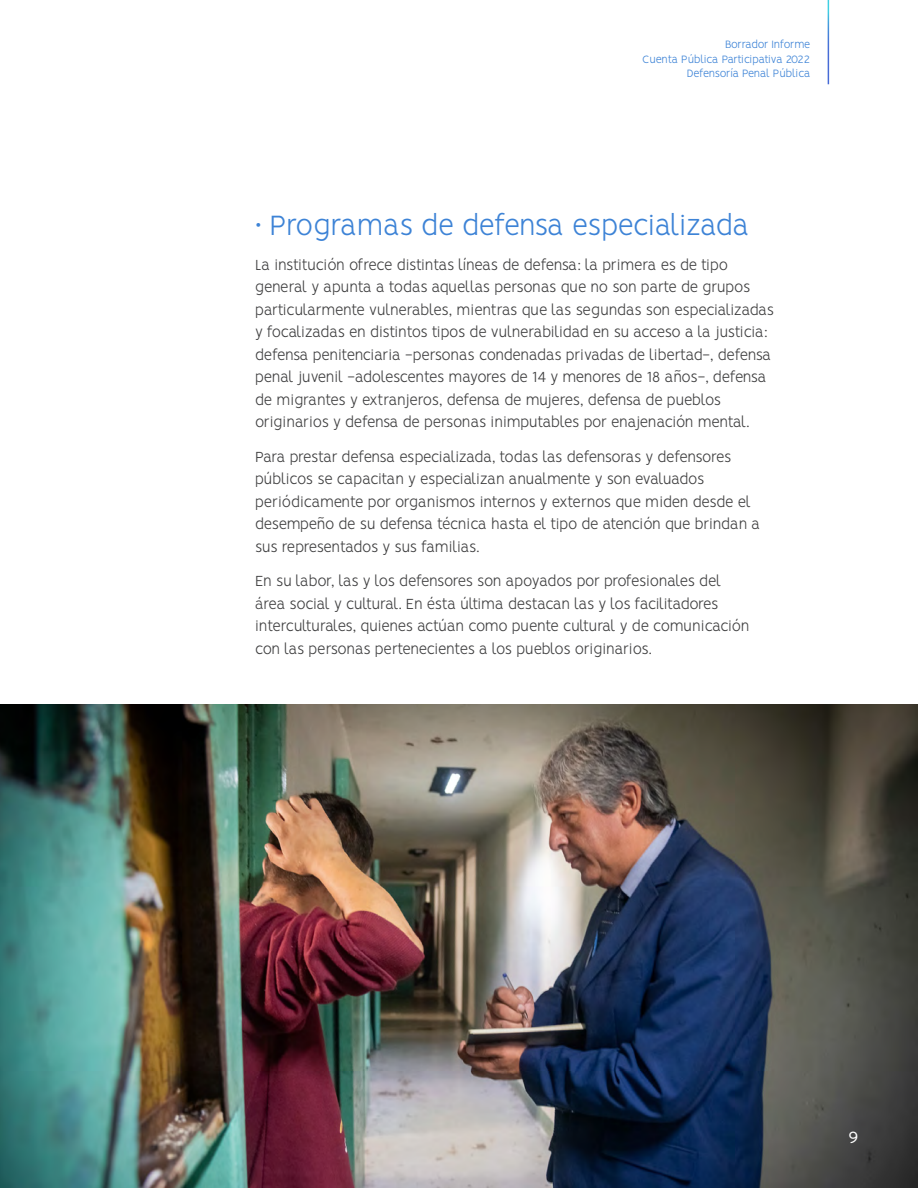
<style>
.page{position:relative;width:918px;height:1188px;background:#fff}
.page>*{position:absolute;margin:0;border:0;box-sizing:border-box;transform-origin:0 0}
.t1{font:300 31.5px "Vision";letter-spacing:-.03em;color:#3d83d6}
.t2{font:18px "Catamaran";color:#fff}
.t3{font:300 16.5px/22.5px "Vision";letter-spacing:-.03em;color:#3e3e3f}
.t4{font:300 12px/14.4px "Vision";letter-spacing:-.03em;color:#3d83d6;text-align:right}
</style>
<div class="page">
<img style="left:0;top:704px;width:918px;height:484px">
<p class="t4" style="left:642px;top:38px;width:170px">Borrador Informe<br>Cuenta Pública Participativa 2022<br>Defensoría Penal Pública</p>
<h1 class="t1" style="left:255px;top:207px;width:496px">· Programas de defensa especializada</h1>
<p class="t3" style="left:255px;top:255px;width:521px">La institución ofrece distintas líneas de defensa: la primera es de tipo general y apunta a todas aquellas personas que no son parte de grupos particularmente vulnerables, mientras que las segundas son especializadas y focalizadas en distintos tipos de vulnerabilidad en su acceso a la justicia: defensa penitenciaria -personas condenadas privadas de libertad-, defensa penal juvenil -adolescentes mayores de 14 y menores de 18 años-, defensa de migrantes y extranjeros, defensa de mujeres, defensa de pueblos originarios y defensa de personas inimputables por enajenación mental.</p>
<p class="t3" style="left:255px;top:447px;width:507px">Para prestar defensa especializada, todas las defensoras y defensores públicos se capacitan y especializan anualmente y son evaluados periódicamente por organismos internos y externos que miden desde el desempeño de su defensa técnica hasta el tipo de atención que brindan a sus representados y sus familias.</p>
<p class="t3" style="left:255px;top:572px;width:496px">En su labor, las y los defensores son apoyados por profesionales del área social y cultural. En ésta última destacan las y los facilitadores interculturales, quienes actúan como puente cultural y de comunicación con las personas pertenecientes a los pueblos originarios.</p>
<p class="t2" style="left:849px;top:1123px;width:11px">9</p>
</div>
